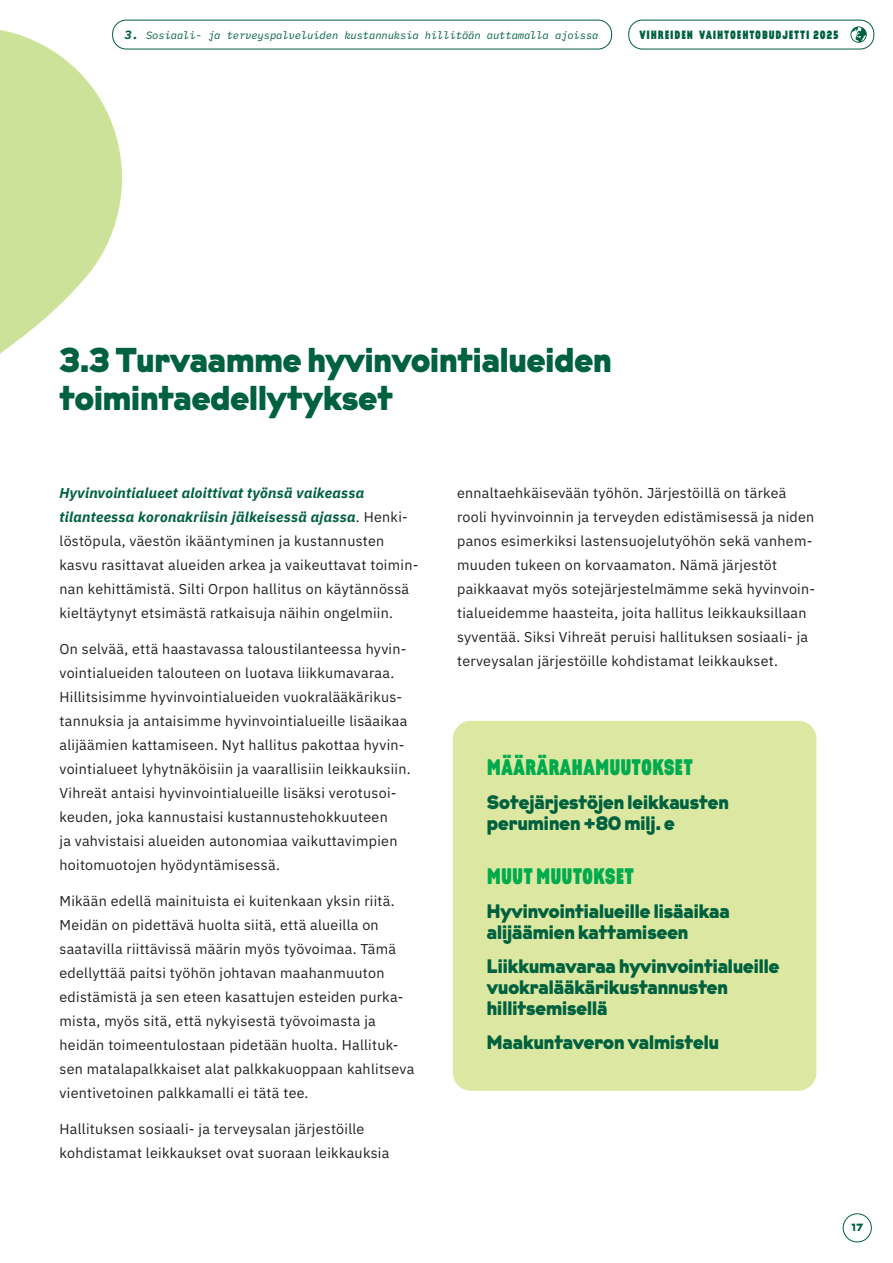
<style>
.page{position:relative;width:893px;height:1263px;background:#fff}
.page>*{position:absolute;margin:0;border:0;box-sizing:border-box;transform-origin:0 0}
.t1{font:34.5px/37.5px "Krana Fat B";color:#00613f}
.t2{font:22.5px "Krana Fat A";color:#00ab4d}
.t3{font:19.5px/21px "Krana Fat B";color:#00613f}
.t4{font:14.25px/24px "IBM Plex Sans";letter-spacing:.02em;color:#231f20}
.t5{font:12px "Krana Fat A";letter-spacing:.07em;color:#00613f}
.t6{font:italic 10.5px "IBM Plex Mono";letter-spacing:-.01em;color:#00613f}
.t7{font:10.5px "Krana Fat B";color:#00613f}
.s1{font-weight:700;font-size:12px}
.s2{font-weight:700;font-style:italic;color:#00613f}
</style>
<div class="page">
<div style="left:628px;top:20px;width:246px;height:29px;border:1px solid #00613f;border-radius:14px"></div>
<svg style="left:850px;top:26px;width:17px;height:17px"></svg>
<div style="left:843px;top:1213px;width:29px;height:29px;border:1px solid #00613f;border-radius:50%"></div>
<div style="left:112px;top:20px;width:500px;height:29px;border:1px solid #00613f;border-radius:14px"></div>
<img style="left:0;top:19px;width:136px;height:335px">
<div style="left:453px;top:721px;width:363px;height:370px;background:#dce8a2;border-radius:18px"></div>
<p class="t6" style="left:125px;top:27px;width:475px"><span class="s1">3.</span> Sosiaali- ja terveyspalveluiden kustannuksia hillitään auttamalla ajoissa</p>
<p class="t5" style="left:639px;top:27px;width:201px">VIHREIDEN VAIHTOEHTOBUDJETTI 2025</p>
<h1 class="t1" style="left:60px;top:341px;width:554px">3.3 Turvaamme hyvinvointialueiden toimintaedellytykset</h1>
<p class="t4" style="left:60px;top:480px;width:360px"><span class="s2">Hyvinvointialueet aloittivat työnsä vaikeassa tilanteessa koronakriisin jälkeisessä ajassa</span>. Henki&shy;löstöpula, väestön ikääntyminen ja kustannusten kasvu rasittavat alueiden arkea ja vaikeuttavat toimin&shy;nan kehittämistä. Silti Orpon hallitus on käytännössä kieltäytynyt etsimästä ratkaisuja näihin ongelmiin.</p>
<p class="t4" style="left:60px;top:636px;width:353px">On selvää, että haastavassa taloustilanteessa hyvin&shy;vointialueiden talouteen on luotava liikkumavaraa.<br>Hillitsisimme hyvinvointialueiden vuokralääkärikus&shy;tannuksia ja antaisimme hyvinvointialueille lisäaikaa alijäämien kattamiseen. Nyt hallitus pakottaa hyvin&shy;vointialueet lyhytnäköisiin ja vaarallisiin leikkauksiin.<br>Vihreät antaisi hyvinvointialueille lisäksi verotusoi&shy;keuden, joka kannustaisi kustannustehokkuuteen<br>ja vahvistaisi alueiden autonomiaa vaikuttavimpien hoitomuotojen hyödyntämisessä.</p>
<p class="t4" style="left:60px;top:888px;width:356px">Mikään edellä mainituista ei kuitenkaan yksin riitä.<br>Meidän on pidettävä huolta siitä, että alueilla on saatavilla riittävissä määrin myös työvoimaa. Tämä edellyttää paitsi työhön johtavan maahanmuuton edistämistä ja sen eteen kasattujen esteiden purka&shy;mista, myös sitä, että nykyisestä työvoimasta ja heidän toimeentulostaan pidetään huolta. Hallituk&shy;sen matalapalkkaiset alat palkkakuoppaan kahlitseva vientivetoinen palkkamalli ei tätä tee.</p>
<p class="t4" style="left:60px;top:1116px;width:331px">Hallituksen sosiaali- ja terveysalan järjestöille kohdistamat leikkaukset ovat suoraan leikkauksia</p>
<p class="t4" style="left:457px;top:480px;width:360px">ennaltaehkäisevään työhön. Järjestöillä on tärkeä rooli hyvinvoinnin ja terveyden edistämisessä ja niden panos esimerkiksi lastensuojelutyöhön sekä vanhem&shy;muuden tukeen on korvaamaton. Nämä järjestöt paikkaavat myös sotejärjestelmämme sekä hyvinvoin&shy;tialueidemme haasteita, joita hallitus leikkauksillaan syventää. Siksi Vihreät peruisi hallituksen sosiaali- ja terveysalan järjestöille kohdistamat leikkaukset.</p>
<h2 class="t2" style="left:487px;top:752px;width:208px">MÄÄRÄRAHAMUUTOKSET</h2>
<h3 class="t3" style="left:487px;top:791px;width:243px">Sotejärjestöjen leikkausten peruminen +80 milj. e</h3>
<h2 class="t2" style="left:487px;top:861px;width:149px">MUUT MUUTOKSET</h2>
<h3 class="t3" style="left:487px;top:901px;width:244px">Hyvinvointialueille lisäaikaa alijäämien kattamiseen</h3>
<h3 class="t3" style="left:487px;top:955px;width:294px">Liikkumavaraa hyvinvointialueille vuokralääkärikustannusten hillitsemisellä</h3>
<h3 class="t3" style="left:487px;top:1031px;width:234px">Maakuntaveron valmistelu</h3>
<p class="t7" style="left:851px;top:1220px;width:13px">17</p>
</div>
